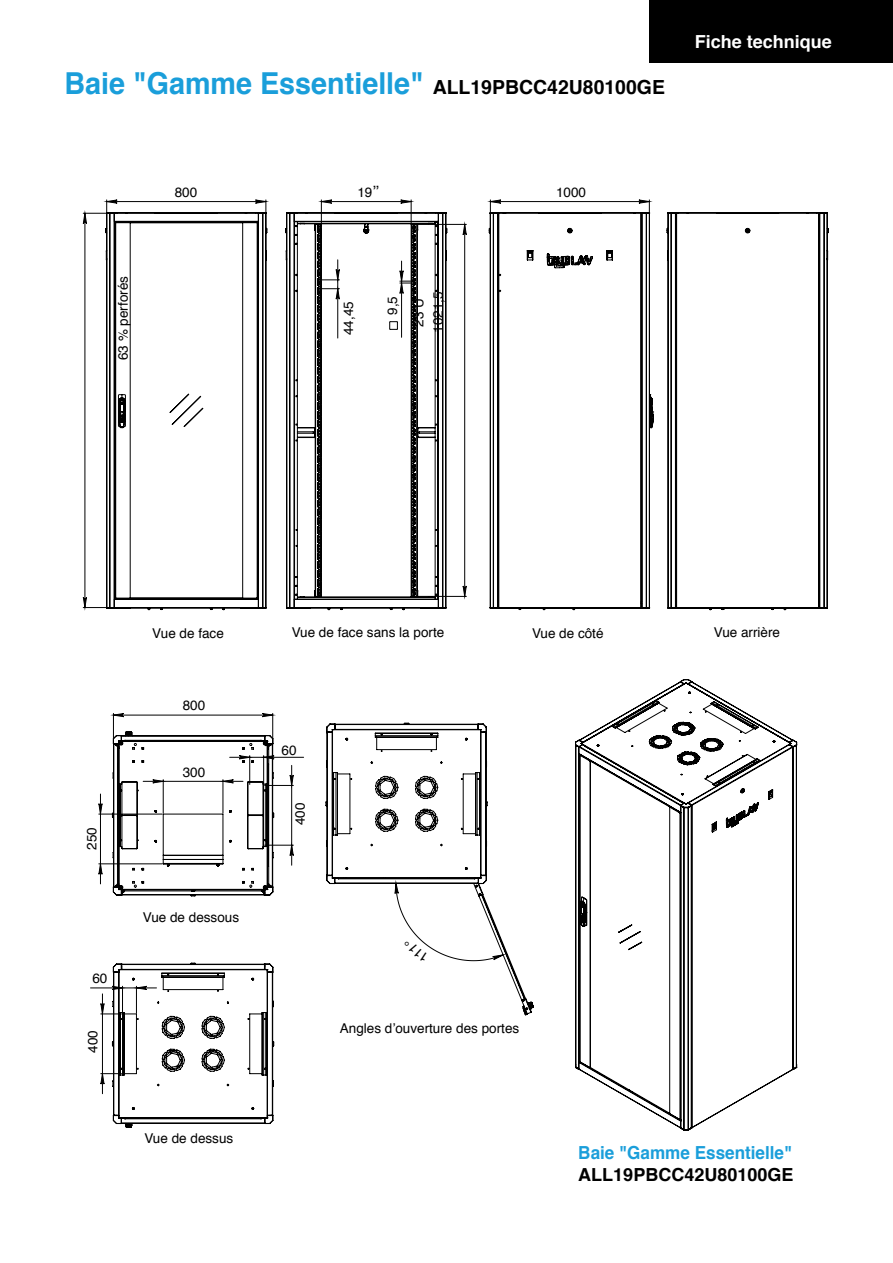
<style>
.page{position:relative;width:893px;height:1263px;background:#fff}
.page>*{position:absolute;margin:0;border:0;box-sizing:border-box;transform-origin:0 0}
.t1{font:700 30.3px "Helvetica";color:#1a9eda;scale:.95 1}
.t2{font:700 18px "Helvetica";color:#1a9eda;scale:.95 1}
.t3{font:700 18px "Helvetica";color:#000}
.t4{font:700 18px "Helvetica";color:#fff}
.t5{font:13.5px/19px "Helvetica";color:#000;text-align:center}
.s1{font-size:19.5px;color:#000}
.s2{font-size:15.6px}
</style>
<div class="page">
<div style="left:649px;top:0;width:244px;height:62px;background:#000"></div>
<hr style="left:264px;top:757px;width:40px;height:1px;background:#000">
<hr style="left:91px;top:987px;width:32px;height:1px;background:#000">
<svg style="left:98px;top:713px;width:197px;height:184px"></svg>
<svg style="left:99px;top:962px;width:176px;height:166px"></svg>
<svg style="left:575px;top:679px;width:222px;height:452px"></svg>
<svg style="left:325px;top:722px;width:209px;height:293px"></svg>
<svg style="left:522px;top:999px;width:8px;height:11px"></svg>
<svg style="left:83px;top:607px;width:22px;height:1px"></svg>
<svg style="left:83px;top:199px;width:186px;height:14px"></svg>
<svg style="left:83px;top:213px;width:383px;height:394px"></svg>
<svg style="left:318px;top:199px;width:96px;height:13px"></svg>
<svg style="left:105px;top:212px;width:163px;height:399px"></svg>
<svg style="left:285px;top:212px;width:163px;height:399px"></svg>
<svg style="left:488px;top:214px;width:166px;height:397px"></svg>
<svg style="left:487px;top:199px;width:166px;height:15px"></svg>
<svg style="left:666px;top:212px;width:163px;height:399px"></svg>
<svg style="left:394px;top:877px;width:113px;height:85px"></svg>
<h1 class="t1" style="left:65px;top:59px;width:634px">Baie "Gamme Essentielle" <span class="s1">ALL19PBCC42U80100GE</span></h1>
<h2 class="t4" style="left:695px;top:27px;width:139px">Fiche technique</h2>
<p class="t5" style="left:114px;top:360px;width:86px;rotate:-90deg">63 % perforés</p>
<p class="t5" style="left:175px;top:183px;width:24px">800</p>
<p class="t5" style="left:357px;top:183px;width:23px">19<span class="s2">’’</span></p>
<p class="t5" style="left:556px;top:183px;width:32px">1000</p>
<p class="t5" style="left:339px;top:335px;width:35px;rotate:-90deg">44,45</p>
<p class="t5" style="left:383px;top:315px;width:20px;rotate:-90deg">9,5</p>
<p class="t5" style="left:410px;top:333px;width:43px;rotate:-90deg">23 U<br>1021,5</p>
<p class="t5" style="left:152px;top:624px;width:73px">Vue de face</p>
<p class="t5" style="left:292px;top:623px;width:154px">Vue de face sans la porte</p>
<p class="t5" style="left:532px;top:624px;width:73px">Vue de côté</p>
<p class="t5" style="left:714px;top:623px;width:68px">Vue arrière</p>
<p class="t5" style="left:83px;top:850px;width:24px;rotate:-90deg">250</p>
<p class="t5" style="left:92px;top:969px;width:17px">60</p>
<p class="t5" style="left:84px;top:1053px;width:24px;rotate:-90deg">400</p>
<p class="t5" style="left:183px;top:696px;width:24px">800</p>
<p class="t5" style="left:183px;top:764px;width:24px">300</p>
<p class="t5" style="left:143px;top:908px;width:98px">Vue de dessous</p>
<p class="t5" style="left:144px;top:1129px;width:90px">Vue de dessus</p>
<p class="t5" style="left:281px;top:741px;width:17px">60</p>
<p class="t5" style="left:291px;top:825px;width:24px;rotate:-90deg">400</p>
<p class="t5" style="left:340px;top:1019px;width:181px">Angles d’ouverture des portes</p>
<h2 class="t2" style="left:578px;top:1138px;width:227px">Baie "Gamme Essentielle"</h2>
<h2 class="t3" style="left:578px;top:1160px;width:217px">ALL19PBCC42U80100GE</h2>
</div>
